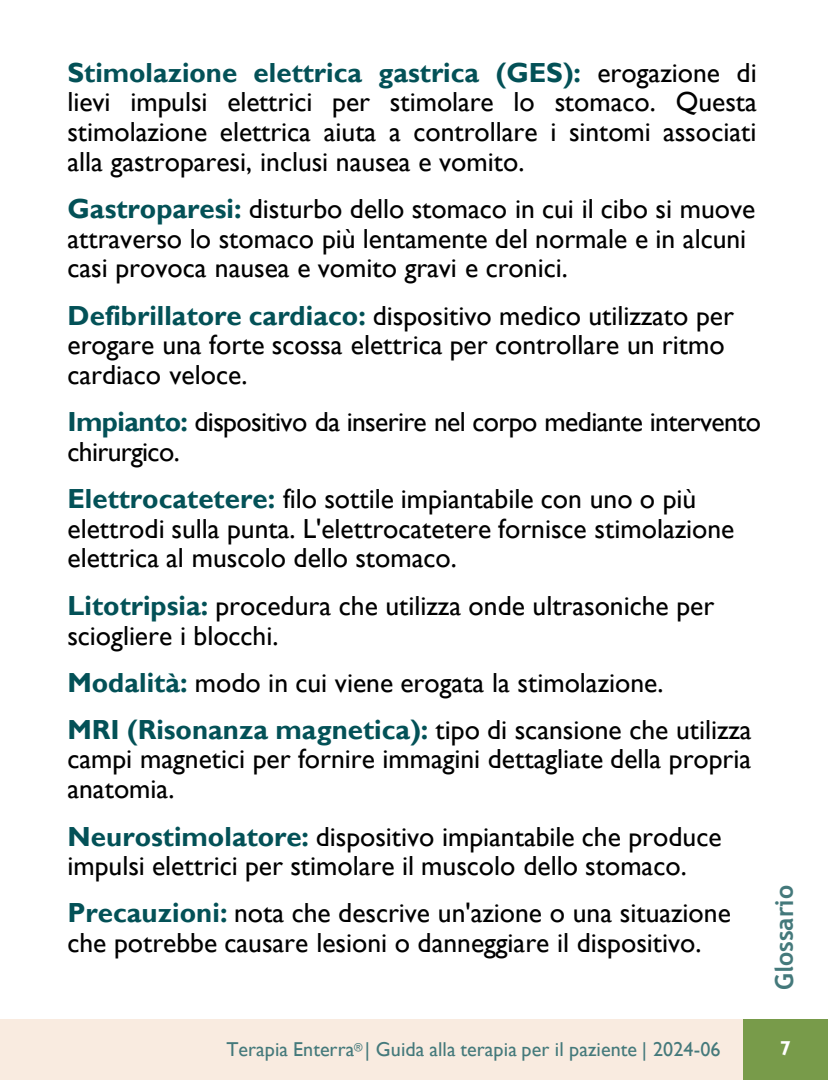
<style>
.page{position:relative;width:828px;height:1080px;background:#fff}
.page>*{position:absolute;margin:0;border:0;box-sizing:border-box;transform-origin:0 0}
.t1{font:27.5px/29.8px "Gill Sans";color:#000}
.t2{font:27.5px/29.8px "Gill Sans";letter-spacing:-.025em;color:#000}
.t3{font:700 25px "Trebuchet MS";color:#44797b}
.t4{font:20px "Gill Sans";letter-spacing:.005em;color:#44797b}
.t5{font:700 20px "Gill Sans";color:#fff}
.s1{font-weight:700;color:#035157}
</style>
<div class="page">
<div style="left:0;top:1020px;width:742px;height:60px;background:#f9ebe0"></div>
<div style="left:742px;top:1020px;width:85px;height:60px;background:#789b4a"></div>
<p class="t1" style="left:67px;top:58px;width:690px;text-align:justify"><span class="s1">Stimolazione elettrica gastrica (GES):</span> erogazione di lievi impulsi elettrici per stimolare lo stomaco. Questa stimolazione elettrica aiuta a controllare i sintomi associati alla gastroparesi, inclusi nausea e vomito.</p>
<p class="t1" style="left:67px;top:194px;width:689px"><span class="s1">Gastroparesi:</span> disturbo dello stomaco in cui il cibo si muove attraverso lo stomaco più lentamente del normale e in alcuni casi provoca nausea e vomito gravi e cronici.</p>
<p class="t1" style="left:67px;top:301px;width:668px"><span class="s1">Defibrillatore cardiaco:</span> dispositivo medico utilizzato per erogare una forte scossa elettrica per controllare un ritmo cardiaco veloce.</p>
<p class="t2" style="left:67px;top:408px;width:695px"><span class="s1">Impianto:</span> dispositivo da inserire nel corpo mediante intervento chirurgico.</p>
<p class="t1" style="left:67px;top:484px;width:668px"><span class="s1">Elettrocatetere:</span> filo sottile impiantabile con uno o più elettrodi sulla punta. L'elettrocatetere fornisce stimolazione elettrica al muscolo dello stomaco.</p>
<p class="t1" style="left:67px;top:591px;width:648px"><span class="s1">Litotripsia:</span> procedura che utilizza onde ultrasoniche per sciogliere i blocchi.</p>
<p class="t1" style="left:67px;top:668px;width:597px"><span class="s1">Modalità:</span> modo in cui viene erogata la stimolazione.</p>
<p class="t1" style="left:67px;top:715px;width:685px;text-align:justify"><span class="s1">MRI (Risonanza magnetica):</span> tipo di scansione che utilizza campi magnetici per fornire immagini dettagliate della propria anatomia.</p>
<p class="t1" style="left:67px;top:822px;width:655px"><span class="s1">Neurostimolatore:</span> dispositivo impiantabile che produce impulsi elettrici per stimolare il muscolo dello stomaco.</p>
<p class="t1" style="left:67px;top:899px;width:665px"><span class="s1">Precauzioni:</span> nota che descrive un'azione o una situazione che potrebbe causare lesioni o danneggiare il dispositivo.</p>
<p class="t3" style="left:768px;top:990px;width:107px;rotate:-90deg">Glossario</p>
<p class="t4" style="left:226px;top:1037px;width:495px">Terapia Enterra<sup>®</sup> | Guida alla terapia per il paziente | 2024-06</p>
<p class="t5" style="left:779px;top:1036px;width:13px">7</p>
</div>
